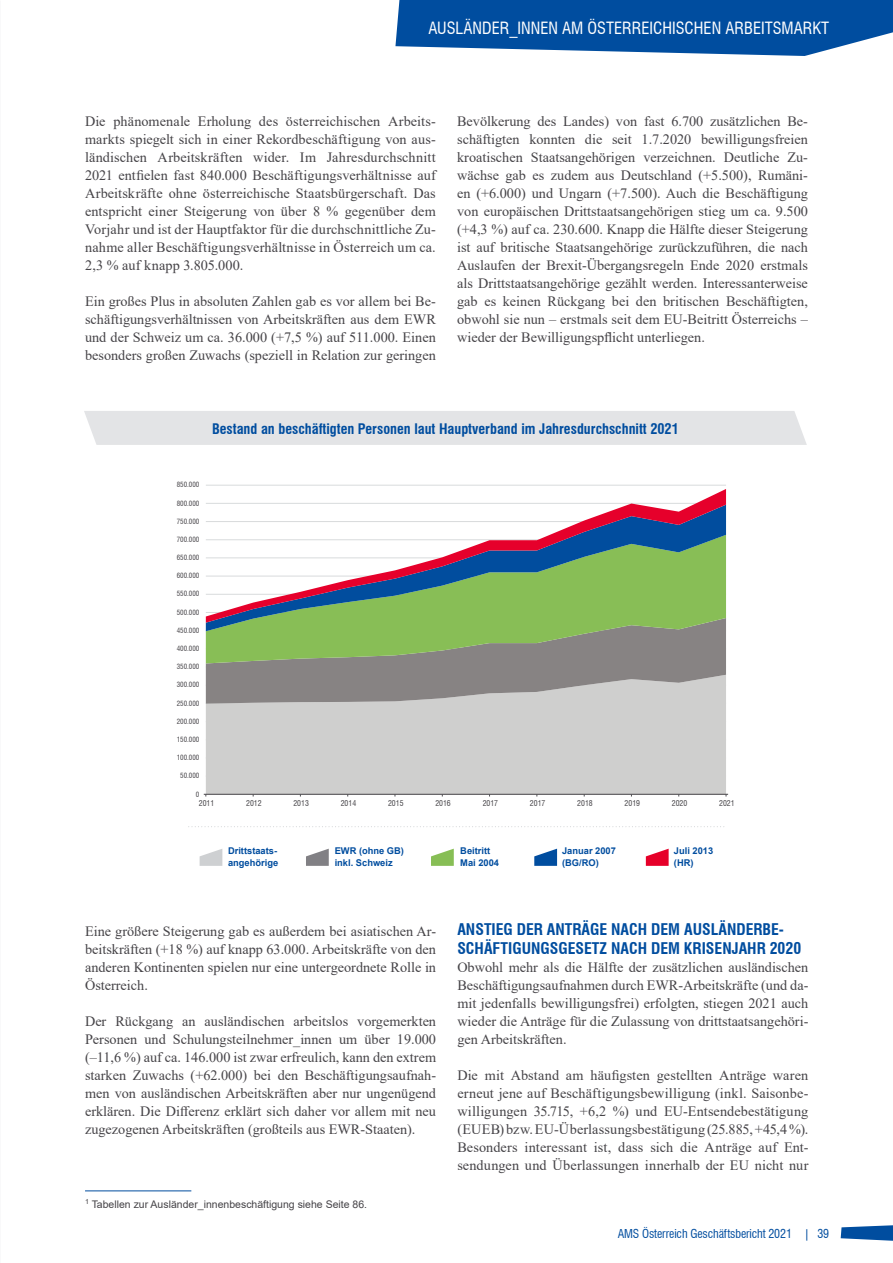
<style>
.page{position:relative;width:893px;height:1263px;background:#fff}
.page>*{position:absolute;margin:0;border:0;box-sizing:border-box;transform-origin:0 0}
.t1{font:condensed 16.5px "Swiss 721 BT";color:#fff}
.t2{font:700 condensed 15.75px/18.9px "Swiss 721 BT";color:#004d9f}
.Standard_Text{font:14.25px/18px "Times New Roman";color:#454347;text-align:justify}
.Headline_Bild{font:700 condensed 14.25px "Swiss 721 BT";color:#004d9f}
.t3{font:condensed 12px "Swiss 721 BT";letter-spacing:-.01em;color:#004d9f}
.InfoText{font:10.5px "Arial";color:#454347}
.t4{font:700 9.3px/11.2px "Arial";color:#004d9f}
.t5{font:condensed 7.8px "Swiss 721 BT";letter-spacing:-.005em;color:#454347}
.t6{font:condensed 7.05px "Swiss 721 BT";letter-spacing:-.005em;color:#454347}
</style>
<div class="page">
<svg style="left:841px;top:1225px;width:52px;height:16px"></svg>
<svg style="left:395px;top:0;width:498px;height:56px;background:#1e61aa"></svg>
<hr style="left:85px;top:1190px;width:106px;height:1px;background:#004d9f">
<div style="left:84px;top:411px;width:723px;height:34px;background:#e3e4e6"></div>
<hr style="left:206px;top:485px;width:520px;height:1px;background:#d8dbdc">
<div style="left:206px;top:704px;width:520px;height:90px;background:#cfcfce"></div>
<svg style="left:206px;top:663px;width:520px;height:41px;background:#999696"></svg>
<svg style="left:206px;top:631px;width:520px;height:32px;background:#87a06d"></svg>
<svg style="left:206px;top:623px;width:520px;height:8px;background:#84b35e"></svg>
<svg style="left:206px;top:489px;width:520px;height:134px"></svg>
<hr style="left:204px;top:794px;width:524px;height:1px;background:#454347">
<svg style="left:200px;top:849px;width:22px;height:17px"></svg>
<svg style="left:306px;top:849px;width:23px;height:17px"></svg>
<svg style="left:431px;top:849px;width:23px;height:17px"></svg>
<svg style="left:534px;top:849px;width:23px;height:17px"></svg>
<svg style="left:646px;top:849px;width:23px;height:17px"></svg>
<svg style="left:191px;top:826px;width:534px;height:1px"></svg>
<p class="t1" style="left:428px;top:18px;width:402px">AUSLÄNDER_INNEN AM ÖSTERREICHISCHEN ARBEITSMARKT</p>
<p class="Standard_Text" style="left:85px;top:112px;width:352px">Die phänomenale Erholung des österreichischen Arbeits&shy;markts spiegelt sich in einer Rekordbeschäftigung von aus&shy;ländischen Arbeitskräften wider. Im Jahresdurchschnitt 2021 entfielen fast 840.000 Beschäftigungsverhältnisse auf Arbeitskräfte ohne österreichische Staatsbürgerschaft. Das entspricht einer Steigerung von über 8 % gegenüber dem Vorjahr und ist der Hauptfaktor für die durchschnittliche Zu&shy;nahme aller Beschäftigungsverhältnisse in Österreich um ca.<br>2,3 % auf knapp 3.805.000.</p>
<p class="Standard_Text" style="left:85px;top:292px;width:352px">Ein großes Plus in absoluten Zahlen gab es vor allem bei Be&shy;schäftigungsverhältnissen von Arbeitskräften aus dem EWR und der Schweiz um ca. 36.000 (+7,5 %) auf 511.000. Einen besonders großen Zuwachs (speziell in Relation zur geringen</p>
<p class="Standard_Text" style="left:457px;top:112px;width:352px">Bevölkerung des Landes) von fast 6.700 zusätzlichen Be&shy;schäftigten konnten die seit 1.7.2020 bewilligungsfreien kroatischen Staatsangehörigen verzeichnen. Deutliche Zu&shy;wächse gab es zudem aus Deutschland (+5.500), Rumäni&shy;en (+6.000) und Ungarn (+7.500). Auch die Beschäftigung von europäischen Drittstaatsangehörigen stieg um ca. 9.500 (+4,3 %) auf ca. 230.600. Knapp die Hälfte dieser Steigerung ist auf britische Staatsangehörige zurückzuführen, die nach Auslaufen der Brexit-Übergangsregeln Ende 2020 erstmals als Drittstaatsangehörige gezählt werden. Interessanterweise gab es keinen Rückgang bei den britischen Beschäftigten, obwohl sie nun – erstmals seit dem EU-Beitritt Österreichs – wieder der Bewilligungspflicht unterliegen.</p>
<h2 class="Headline_Bild" style="left:212px;top:420px;width:468px">Bestand an beschäftigten Personen laut Hauptverband im Jahresdurchschnitt 2021</h2>
<p class="t6" style="left:177px;top:480px;width:24px">850.000</p>
<p class="t6" style="left:177px;top:499px;width:24px">800.000</p>
<p class="t6" style="left:177px;top:517px;width:24px">750.000</p>
<p class="t6" style="left:177px;top:535px;width:24px">700.000</p>
<p class="t6" style="left:177px;top:553px;width:24px">650.000</p>
<p class="t6" style="left:177px;top:571px;width:24px">600.000</p>
<p class="t6" style="left:177px;top:590px;width:24px">550.000</p>
<p class="t6" style="left:177px;top:608px;width:24px">500.000</p>
<p class="t6" style="left:177px;top:626px;width:24px">450.000</p>
<p class="t6" style="left:177px;top:644px;width:24px">400.000</p>
<p class="t6" style="left:177px;top:662px;width:24px">350.000</p>
<p class="t6" style="left:177px;top:681px;width:24px">300.000</p>
<p class="t6" style="left:177px;top:699px;width:24px">250.000</p>
<p class="t6" style="left:177px;top:717px;width:24px">200.000</p>
<p class="t6" style="left:177px;top:735px;width:24px">150.000</p>
<p class="t6" style="left:177px;top:753px;width:24px">100.000</p>
<p class="t6" style="left:180px;top:771px;width:21px">50.000</p>
<p class="t6" style="left:196px;top:790px;width:5px">0</p>
<p class="t5" style="left:199px;top:798px;width:17px">2011</p>
<p class="t5" style="left:246px;top:798px;width:17px">2012</p>
<p class="t5" style="left:293px;top:798px;width:17px">2013</p>
<p class="t5" style="left:341px;top:798px;width:17px">2014</p>
<p class="t5" style="left:388px;top:798px;width:17px">2015</p>
<p class="t5" style="left:435px;top:798px;width:17px">2016</p>
<p class="t5" style="left:483px;top:798px;width:17px">2017</p>
<p class="t5" style="left:530px;top:798px;width:17px">2017</p>
<p class="t5" style="left:577px;top:798px;width:17px">2018</p>
<p class="t5" style="left:625px;top:798px;width:17px">2019</p>
<p class="t5" style="left:672px;top:798px;width:17px">2020</p>
<p class="t5" style="left:719px;top:798px;width:17px">2021</p>
<p class="t4" style="left:228px;top:845px;width:52px">Drittstaats&shy;angehörige</p>
<p class="t4" style="left:335px;top:845px;width:71px">EWR (ohne GB) inkl. Schweiz</p>
<p class="t4" style="left:460px;top:845px;width:40px">Beitritt<br>Mai 2004</p>
<p class="t4" style="left:562px;top:845px;width:55px">Januar 2007 (BG/RO)</p>
<p class="t4" style="left:674px;top:845px;width:41px">Juli 2013 (HR)</p>
<p class="Standard_Text" style="left:85px;top:922px;width:353px">Eine größere Steigerung gab es außerdem bei asiatischen Ar&shy;beitskräften (+18 %) auf knapp 63.000. Arbeitskräfte von den anderen Kontinenten spielen nur eine untergeordnete Rolle in Österreich.</p>
<p class="Standard_Text" style="left:85px;top:1012px;width:353px">Der Rückgang an ausländischen arbeitslos vorgemerkten Personen und Schulungsteilnehmer_innen um über 19.000 (–11,6 %) auf ca. 146.000 ist zwar erfreulich, kann den extrem starken Zuwachs (+62.000) bei den Beschäftigungsaufnah&shy;men von ausländischen Arbeitskräften aber nur ungenügend erklären. Die Differenz erklärt sich daher vor allem mit neu zugezogenen Arbeitskräften (großteils aus EWR-Staaten).</p>
<p class="InfoText" style="left:85px;top:1197px;width:284px"><sup>1</sup> Tabellen zur Ausländer_innenbeschäftigung siehe Seite 86.</p>
<h2 class="t2" style="left:457px;top:919px;width:345px">ANSTIEG DER ANTRÄGE NACH DEM AUSLÄNDERBE-<br>SCHÄFTIGUNGSGESETZ NACH DEM KRISENJAHR 2020</h2>
<p class="Standard_Text" style="left:457px;top:958px;width:353px">Obwohl mehr als die Hälfte der zusätzlichen ausländischen Beschäftigungsaufnahmen durch EWR-Arbeitskräfte (und da&shy;mit jedenfalls bewilligungsfrei) erfolgten, stiegen 2021 auch wieder die Anträge für die Zulassung von drittstaatsangehöri&shy;gen Arbeitskräften.</p>
<p class="Standard_Text" style="left:457px;top:1066px;width:353px">Die mit Abstand am häufigsten gestellten Anträge waren erneut jene auf Beschäftigungsbewilligung (inkl. Saisonbe&shy;willigungen 35.715, +6,2 %) und EU-Entsendebestätigung (EUEB) bzw. EU-Überlassungsbestätigung (25.885, +45,4 %).<br>Besonders interessant ist, dass sich die Anträge auf Ent&shy;sendungen und Überlassungen innerhalb der EU nicht nur</p>
<p class="t3" style="left:618px;top:1226px;width:176px">AMS Österreich Geschäftsbericht 2021</p>
<p class="t3" style="left:817px;top:1226px;width:13px">39</p>
</div>
